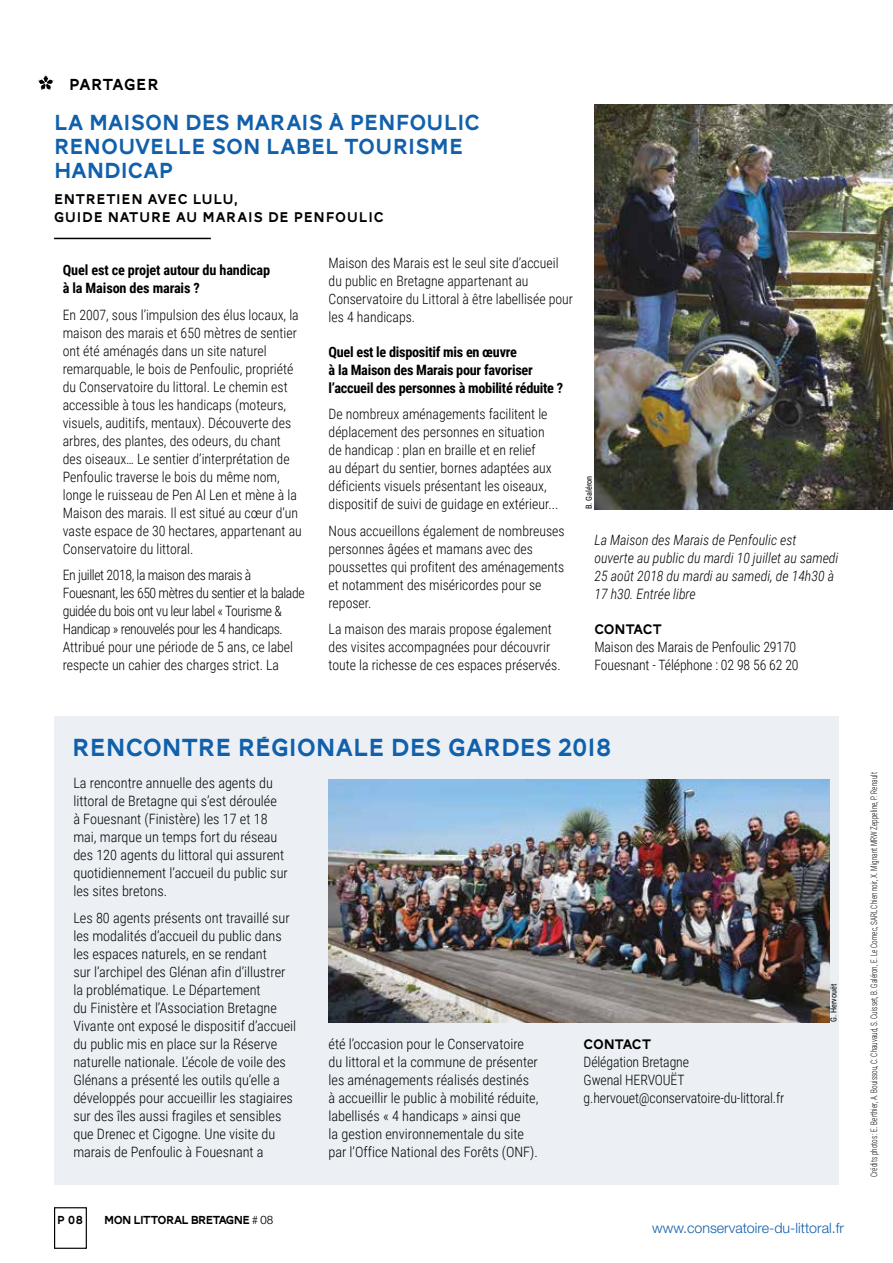
<style>
.page{position:relative;width:893px;height:1263px;background:#fff}
.page>*{position:absolute;margin:0;border:0;box-sizing:border-box;transform-origin:0 0}
.t1{font:25.5px "AW Conqueror Carved One";color:#1160ab}
.t2{font:22.5px/24px "AW Conqueror Carved One";color:#1160ab}
.t3{font:16.5px "AW Conqueror Carved One";letter-spacing:.02em;color:#000}
.t4{font:14.55px/18px "AW Conqueror Carved One";letter-spacing:.05em;color:#000}
.t5{font:300 14.25px/18px "Roboto Condensed";color:#000}
.t6{font:300 14.25px/18px "Roboto Condensed";letter-spacing:-.03em;color:#000}
.t7{font:700 14.25px/18px "Roboto Condensed";letter-spacing:-.02em;color:#000}
.t8{font:italic 300 14.25px/18px "Roboto Condensed";color:#000}
.t9{font:300 14.25px "Helvetica Neue LT Std";color:#1160ab}
.t10{font:14.25px "AW Conqueror Carved One";letter-spacing:-.01em;color:#000}
.t11{font:12px "AW Conqueror Carved One";letter-spacing:-.05em;color:#000}
.t12{font:300 9px "Roboto Condensed";color:#000;scale:.8 1}
.t13{font:8.25px "Roboto Condensed";color:#000}
.s1{font-family:"AW Conqueror Sans";font-weight:300}
</style>
<div class="page">
<div style="left:54px;top:716px;width:785px;height:468px;background:#ecf0f5"></div>
<img style="left:594px;top:104px;width:299px;height:405px">
<hr style="left:54px;top:238px;width:157px;height:1px;background:#000">
<div style="left:54px;top:1207px;width:33px;height:42px;border:1px solid #000"></div>
<img style="left:329px;top:779px;width:500px;height:243px">
<svg style="left:38px;top:75px;width:16px;height:15px"></svg>
<p class="t3" style="left:69px;top:77px;width:91px">PARTAGER</p>
<h2 class="t2" style="left:54px;top:113px;width:427px">LA MAISON DES MARAIS À PENFOULIC<br>RENOUVELLE SON LABEL TOURISME<br>HANDICAP</h2>
<p class="t4" style="left:54px;top:191px;width:331px">ENTRETIEN AVEC LULU,<br>GUIDE NATURE AU MARAIS DE PENFOULIC</p>
<p class="t7" style="left:63px;top:261px;width:209px">Quel est ce projet autour du handicap à la Maison des marais ?</p>
<p class="t5" style="left:63px;top:305px;width:240px">En 2007, sous l’impulsion des élus locaux, la maison des marais et 650 mètres de sentier ont été aménagés dans un site naturel remarquable, le bois de Penfoulic, propriété du Conservatoire du littoral. Le chemin est accessible à tous les handicaps (moteurs, visuels, auditifs, mentaux). Découverte des arbres, des plantes, des odeurs, du chant des oiseaux… Le sentier d’interprétation de Penfoulic traverse le bois du même nom, longe le ruisseau de Pen Al Len et mène à la Maison des marais. Il est situé au cœur d’un vaste espace de 30 hectares, appartenant au Conservatoire du littoral.</p>
<p class="t6" style="left:63px;top:566px;width:243px">En juillet 2018, la maison des marais à Fouesnant, les 650 mètres du sentier et la balade guidée du bois ont vu leur label « Tourisme &amp; Handicap » renouvelés pour les 4 handicaps.<br>Attribué pour une période de 5 ans, ce label respecte un cahier des charges strict. La</p>
<p class="t5" style="left:329px;top:253px;width:246px">Maison des Marais est le seul site d’accueil du public en Bretagne appartenant au Conservatoire du Littoral à être labellisée pour les 4 handicaps.</p>
<p class="t7" style="left:329px;top:342px;width:236px">Quel est le dispositif mis en œuvre<br>à la Maison des Marais pour favoriser l’accueil des personnes à mobilité réduite ?</p>
<p class="t5" style="left:329px;top:405px;width:231px">De nombreux aménagements facilitent le déplacement des personnes en situation de handicap : plan en braille et en relief<br>au départ du sentier, bornes adaptées aux déficients visuels présentant les oiseaux, dispositif de suivi de guidage en extérieur...</p>
<p class="t5" style="left:329px;top:521px;width:238px">Nous accueillons également de nombreuses personnes âgées et mamans avec des poussettes qui profitent des aménagements et notamment des miséricordes pour se reposer.</p>
<p class="t5" style="left:329px;top:620px;width:233px">La maison des marais propose également des visites accompagnées pour découvrir toute la richesse de ces espaces préservés.</p>
<p class="t13" style="left:583px;top:509px;width:35px;rotate:-90deg">B. Galéron</p>
<p class="t8" style="left:594px;top:531px;width:245px">La Maison des Marais de Penfoulic est ouverte au public du mardi 10 juillet au samedi 25 août 2018 du mardi au samedi, de 14h30 à 17 h30. Entrée libre</p>
<p class="t10" style="left:594px;top:623px;width:69px">CONTACT</p>
<p class="t5" style="left:594px;top:638px;width:206px">Maison des Marais de Penfoulic 29170<br>Fouesnant - Téléphone : 02 98 56 62 20</p>
<h1 class="t1" style="left:72px;top:736px;width:541px">RENCONTRE RÉGIONALE DES GARDES 2018</h1>
<p class="t5" style="left:73px;top:774px;width:216px">La rencontre annuelle des agents du littoral de Bretagne qui s’est déroulée<br>à Fouesnant (Finistère) les 17 et 18 mai, marque un temps fort du réseau des 120 agents du littoral qui assurent quotidiennement l’accueil du public sur les sites bretons.</p>
<p class="t5" style="left:73px;top:909px;width:224px">Les 80 agents présents ont travaillé sur les modalités d’accueil du public dans les espaces naturels, en se rendant<br>sur l’archipel des Glénan afin d’illustrer la problématique. Le Département<br>du Finistère et l’Association Bretagne Vivante ont exposé le dispositif d’accueil du public mis en place sur la Réserve naturelle nationale. L’école de voile des Glénans a présenté les outils qu’elle a développés pour accueillir les stagiaires sur des îles aussi fragiles et sensibles que Drenec et Cigogne. Une visite du marais de Penfoulic à Fouesnant a</p>
<p class="t5" style="left:328px;top:1035px;width:211px">été l’occasion pour le Conservatoire du littoral et la commune de présenter les aménagements réalisés destinés à accueillir le public à mobilité réduite, labellisés « 4 handicaps » ainsi que<br>la gestion environnementale du site par l’Office National des Forêts (ONF).</p>
<p class="t10" style="left:584px;top:1038px;width:69px">CONTACT</p>
<p class="t5" style="left:584px;top:1053px;width:202px">Délégation Bretagne<br>Gwenal HERVOUËT g.hervouet@conservatoire-du-littoral.fr</p>
<p class="t13" style="left:828px;top:1022px;width:40px;rotate:-90deg">G. Hervouët</p>
<p class="t11" style="left:57px;top:1214px;width:27px">P 08</p>
<p class="t11" style="left:104px;top:1215px;width:171px">MON LITTORAL BRETAGNE <span class="s1"># 08</span></p>
<p class="t9" style="left:652px;top:1219px;width:193px">www.conservatoire-du-littoral.fr</p>
<p class="t12" style="left:867px;top:1177px;width:507px;rotate:-90deg">Crédits photos : E. Berthier, A. Bouissou, C. Chauvaud, S. Cuisset, B. Galéron, E. Le Cornec, SARL Chien noir, X. Mignant MRW Zeppeline, P. Renault</p>
</div>
